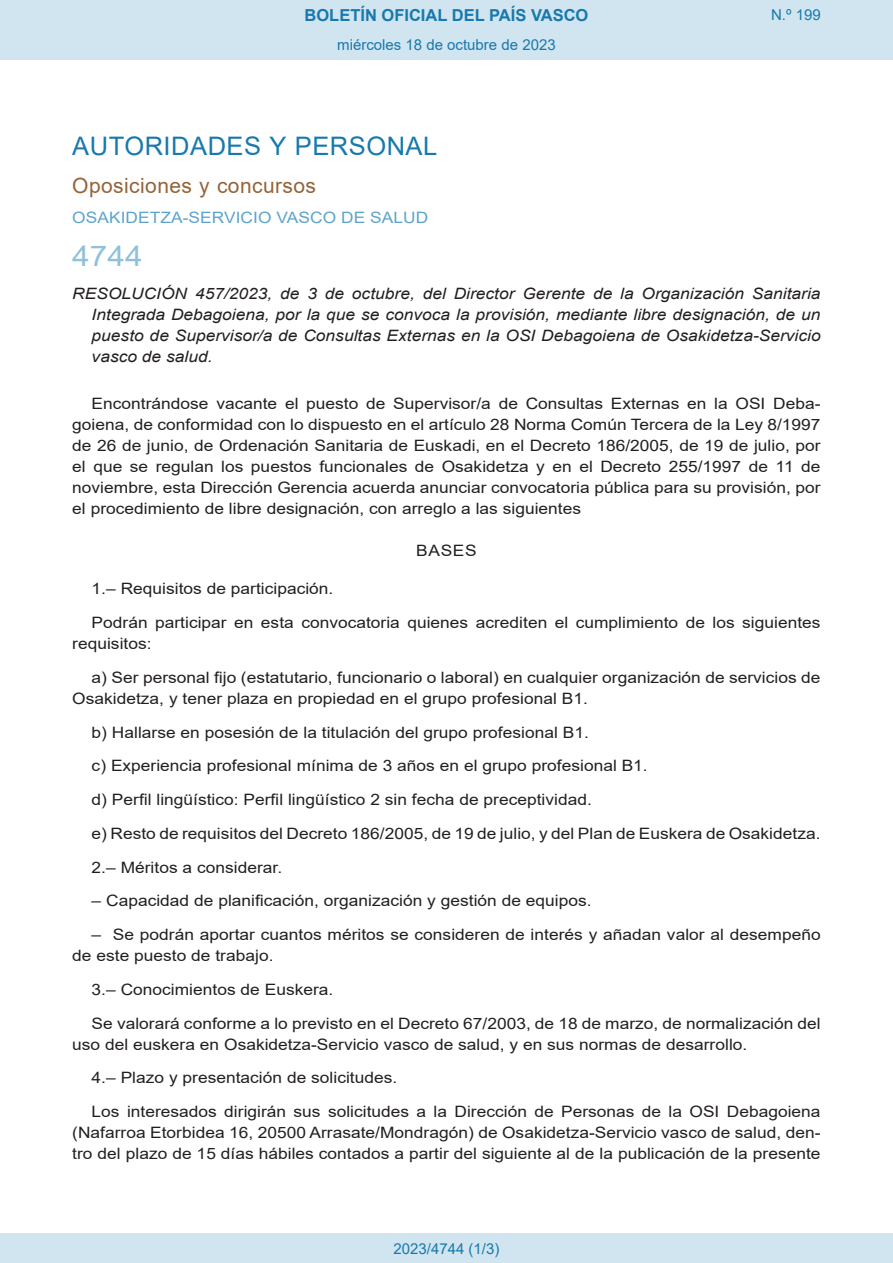
<style>
.page{position:relative;width:893px;height:1263px;background:#fff}
.page>*{position:absolute;margin:0;border:0;box-sizing:border-box;transform-origin:0 0}
.BOPVOrden{font:28.5px "Arial";color:#90c0db;scale:1.11 1}
.BOPVSeccion{font:25.5px "Arial";letter-spacing:.02em;color:#1879ad}
.BOPVSubseccion{font:21px "Arial";letter-spacing:.02em;color:#956338}
.t1{font:700 16.5px "Arial";color:#1879ad}
.BOPVDetalle{font:15.6px/21px "Arial";color:#231f20;scale:1.11 1}
.BOPVTitulo{font:italic 15.6px/21px "Arial";color:#231f20;text-align:justify;scale:1.11 1}
.BOPVOrganismo{font:15.6px "Arial";letter-spacing:.005em;color:#5ea4ca;scale:1.11 1}
.BOPVClave{font:15.6px "Arial";letter-spacing:.035em;color:#231f20;scale:1.11 1}
.Paginacion_Centro{font:15px "Arial";color:#1879ad}
</style>
<div class="page">
<div style="left:0;top:0;width:893px;height:60px;background:#d0e5f0"></div>
<div style="left:0;top:1233px;width:893px;height:30px;background:#d0e5f0"></div>
<p class="t1" style="left:305px;top:3px;width:285px">BOLETÍN OFICIAL DEL PAÍS VASCO</p>
<p class="Paginacion_Centro" style="left:337px;top:35px;width:220px">miércoles 18 de octubre de 2023</p>
<p class="Paginacion_Centro" style="left:771px;top:5px;width:51px">N.º 199</p>
<p class="BOPVSeccion" style="left:72px;top:128px;width:366px">AUTORIDADES Y PERSONAL</p>
<p class="BOPVSubseccion" style="left:72px;top:171px;width:245px">Oposiciones y concursos</p>
<p class="BOPVOrganismo" style="left:72px;top:207px;width:322px">OSAKIDETZA-SERVICIO VASCO DE SALUD</p>
<p class="BOPVOrden" style="left:72px;top:236px;width:65px">4744</p>
<p class="BOPVTitulo" style="left:92px;top:284px;width:658px;text-indent:-19px">RESOLUCIÓN 457/2023, de 3 de octubre, del Director Gerente de la Organización Sanitaria Integrada Debagoiena, por la que se convoca la provisión, mediante libre designación, de un puesto de Supervisor/a de Consultas Externas en la OSI Debagoiena de Osakidetza-Servicio vasco de salud.</p>
<p class="BOPVDetalle" style="left:72px;top:393px;width:676px;text-align:justify;text-indent:19px">Encontrándose vacante el puesto de Supervisor/a de Consultas Externas en la OSI Deba&shy;goiena, de conformidad con lo dispuesto en el artículo 28 Norma Común Tercera de la Ley 8/1997 de 26 de junio, de Ordenación Sanitaria de Euskadi, en el Decreto 186/2005, de 19 de julio, por el que se regulan los puestos funcionales de Osakidetza y en el Decreto 255/1997 de 11 de noviembre, esta Dirección Gerencia acuerda anunciar convocatoria pública para su provisión, por el procedimiento de libre designación, con arreglo a las siguientes</p>
<p class="BOPVClave" style="left:416px;top:540px;width:56px">BASES</p>
<p class="BOPVDetalle" style="left:92px;top:578px;width:219px">1.– Requisitos de participación.</p>
<p class="BOPVDetalle" style="left:72px;top:612px;width:676px;text-indent:19px">Podrán participar en esta convocatoria quienes acrediten el cumplimiento de los siguientes requisitos:</p>
<p class="BOPVDetalle" style="left:72px;top:667px;width:676px;text-indent:19px">a) Ser personal fijo (estatutario, funcionario o laboral) en cualquier organización de servicios de<br>Osakidetza, y tener plaza en propiedad en el grupo profesional B1.</p>
<p class="BOPVDetalle" style="left:92px;top:721px;width:449px">b) Hallarse en posesión de la titulación del grupo profesional B1.</p>
<p class="BOPVDetalle" style="left:92px;top:755px;width:503px">c) Experiencia profesional mínima de 3 años en el grupo profesional B1.</p>
<p class="BOPVDetalle" style="left:92px;top:789px;width:452px">d) Perfil lingüístico: Perfil lingüístico 2 sin fecha de preceptividad.</p>
<p class="BOPVDetalle" style="left:92px;top:823px;width:658px">e) Resto de requisitos del Decreto 186/2005, de 19 de julio, y del Plan de Euskera de Osakidetza.</p>
<p class="BOPVDetalle" style="left:92px;top:856px;width:173px">2.– Méritos a considerar.</p>
<p class="BOPVDetalle" style="left:92px;top:890px;width:452px">– Capacidad de planificación, organización y gestión de equipos.</p>
<p class="BOPVDetalle" style="left:72px;top:924px;width:676px;text-indent:19px">– Se podrán aportar cuantos méritos se consideren de interés y añadan valor al desempeño de este puesto de trabajo.</p>
<p class="BOPVDetalle" style="left:92px;top:979px;width:219px">3.– Conocimientos de Euskera.</p>
<p class="BOPVDetalle" style="left:72px;top:1012px;width:676px;text-indent:19px">Se valorará conforme a lo previsto en el Decreto 67/2003, de 18 de marzo, de normalización del uso del euskera en Osakidetza-Servicio vasco de salud, y en sus normas de desarrollo.</p>
<p class="BOPVDetalle" style="left:92px;top:1067px;width:277px">4.– Plazo y presentación de solicitudes.</p>
<p class="BOPVDetalle" style="left:72px;top:1101px;width:676px;text-align:justify;text-indent:19px">Los interesados dirigirán sus solicitudes a la Dirección de Personas de la OSI Debagoiena (Nafarroa Etorbidea 16, 20500 Arrasate/Mondragón) de Osakidetza-Servicio vasco de salud, den&shy;tro del plazo de 15 días hábiles contados a partir del siguiente al de la publicación de la presente</p>
<p class="Paginacion_Centro" style="left:393px;top:1238px;width:107px">2023/4744 (1/3)</p>
</div>
